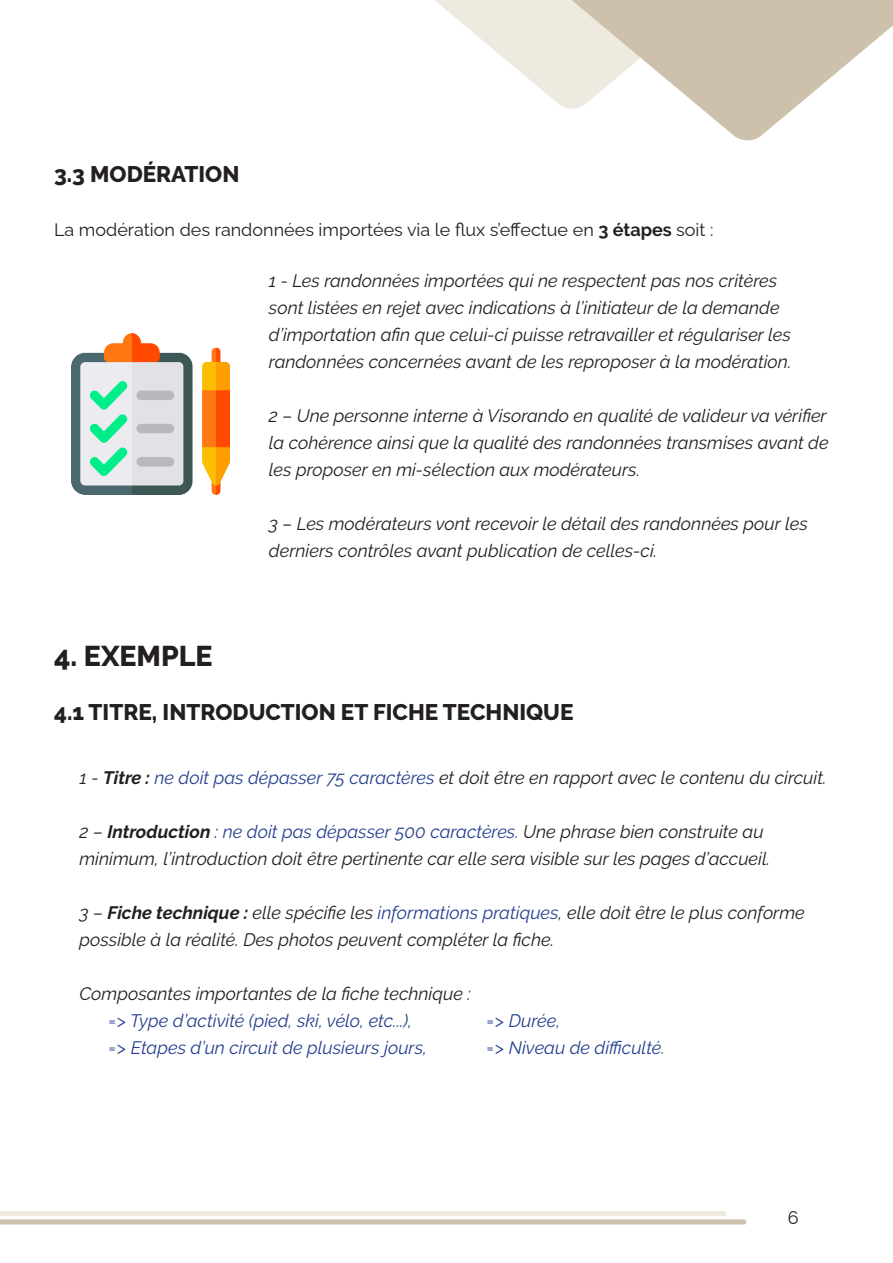
<style>
.page{position:relative;width:893px;height:1263px;background:#fff}
.page>*{position:absolute;margin:0;border:0;box-sizing:border-box;transform-origin:0 0}
.gros_titre{font:800 28.5px "Raleway";color:#231f20}
.sous_titre{font:800 22.5px "Raleway";color:#231f20}
.t1{font:italic 18px/27px "Raleway";color:#231f20}
.t2{font:italic 18px "Raleway";color:#253f8e}
.t3{font:18px "Raleway";color:#231f20}
.s1{font-weight:700}
.s2{color:#253f8e}
</style>
<div class="page">
<svg style="left:435px;top:0;width:117px;height:98px"></svg>
<svg style="left:552px;top:0;width:341px;height:141px;fill:#cdc1ab"></svg>
<svg style="left:0;top:1211px;width:746px;height:13px"></svg>
<img style="left:71px;top:333px;width:159px;height:162px">
<p class="sous_titre" style="left:54px;top:162px;width:187px">3.3 MODÉRATION</p>
<p class="t3" style="left:54px;top:216px;width:661px">La modération des randonnées importées via le flux s’effectue en <span class="s1">3 étapes</span> soit :</p>
<p class="t1" style="left:269px;top:267px;width:524px">1 - Les randonnées importées qui ne respectent pas nos critères sont listées en rejet avec indications à l’initiateur de la demande d’importation afin que celui-ci puisse retravailler et régulariser les randonnées concernées avant de les reproposer à la modération.</p>
<p class="t1" style="left:269px;top:402px;width:561px;text-align:justify">2 – Une personne interne à Visorando en qualité de valideur va vérifier la cohérence ainsi que la qualité des randonnées transmises avant de les proposer en mi-sélection aux modérateurs.</p>
<p class="t1" style="left:269px;top:510px;width:540px">3 – Les modérateurs vont recevoir le détail des randonnées pour les derniers contrôles avant publication de celles-ci.</p>
<p class="gros_titre" style="left:54px;top:640px;width:160px">4. EXEMPLE</p>
<p class="sous_titre" style="left:54px;top:699px;width:521px">4.1 TITRE, INTRODUCTION ET FICHE TECHNIQUE</p>
<p class="t1" style="left:80px;top:764px;width:748px">1 - <span class="s1">Titre :</span> <span class="s2">ne doit pas dépasser 75 caractères</span> et doit être en rapport avec le contenu du circuit.</p>
<p class="t1" style="left:80px;top:818px;width:692px">2 – <span class="s1">Introduction</span> : <span class="s2">ne doit pas dépasser 500 caractères.</span> Une phrase bien construite au minimum, l’introduction doit être pertinente car elle sera visible sur les pages d’accueil.</p>
<p class="t1" style="left:80px;top:899px;width:727px">3 – <span class="s1">Fiche technique :</span> elle spécifie les <span class="s2">informations pratiques</span>, elle doit être le plus conforme possible à la réalité. Des photos peuvent compléter la fiche.</p>
<p class="t1" style="left:80px;top:980px;width:393px">Composantes importantes de la fiche technique :</p>
<p class="t2" style="left:108px;top:1010px;width:306px">=&gt; Type d’activité (pied, ski, vélo, etc...),</p>
<p class="t2" style="left:486px;top:1010px;width:76px">=&gt; Durée,</p>
<p class="t2" style="left:108px;top:1037px;width:321px">=&gt; Etapes d’un circuit de plusieurs jours,</p>
<p class="t2" style="left:486px;top:1037px;width:180px">=&gt; Niveau de difficulté.</p>
<p class="t3" style="left:788px;top:1203px;width:12px">6</p>
</div>
